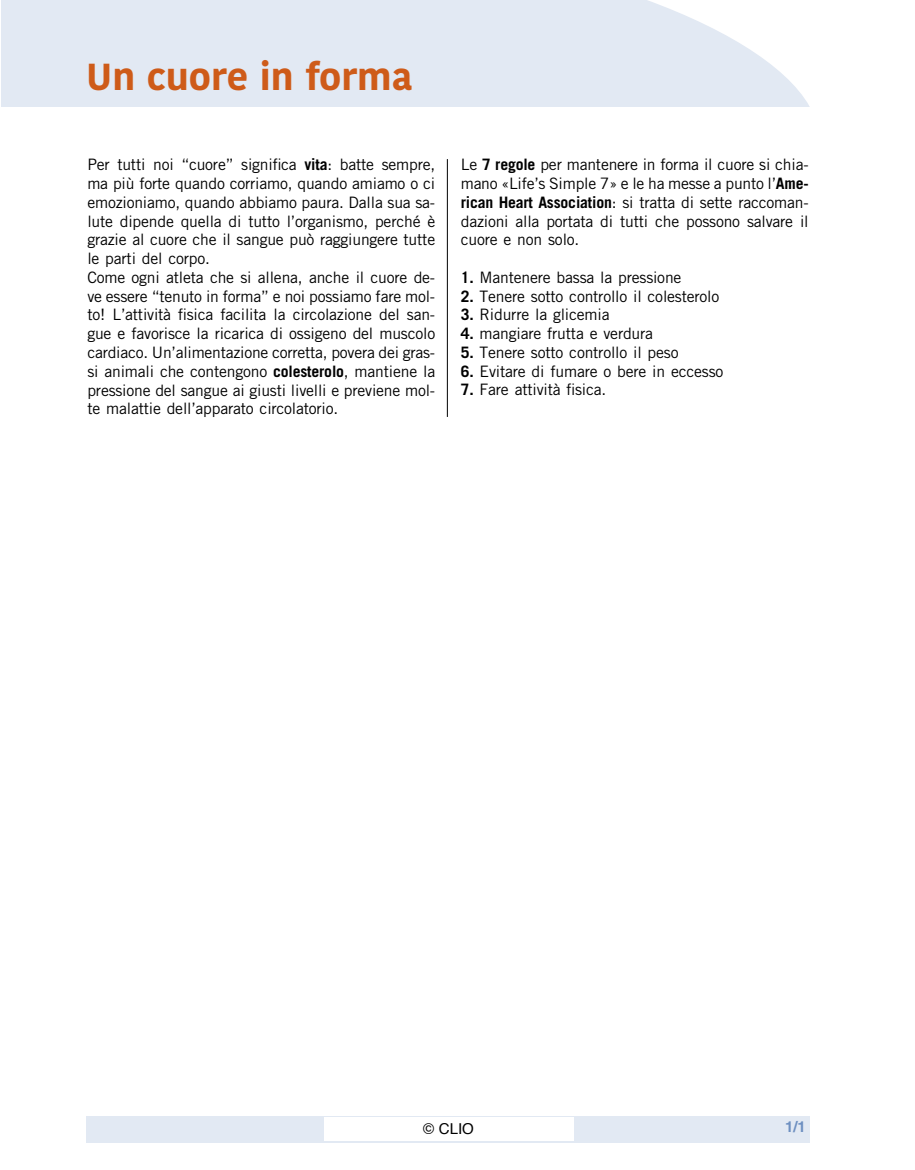
<style>
.page{position:relative;width:915px;height:1170px;background:#fff}
.page>*{position:absolute;margin:0;border:0;box-sizing:border-box;transform-origin:0 0}
.t1{font:700 37.5px "Kohinoor Devanagari";color:#ce5b19}
.t2{font:15.75px/18.8px "Trade Gothic LT Std";letter-spacing:-.01em;color:#000}
.t3{font:15px "Helvetica";color:#000}
.t4{font:700 15px "Helvetica LT Std";color:#6e90c1}
.s1{font-weight:700}
</style>
<div class="page">
<div style="left:87px;top:1115px;width:722px;height:27px;background:#e2e9f3"></div>
<div style="left:324px;top:1117px;width:249px;height:23px;background:#fff"></div>
<svg style="left:1px;top:0;width:809px;height:107px;background:#e4eaf3"></svg>
<hr style="left:447px;top:159px;width:1px;height:258px;background:#000">
<h1 class="t1" style="left:86px;top:54px;width:327px">Un cuore in forma</h1>
<p class="t2" style="left:87px;top:157px;width:349px">Per tutti noi “cuore” significa <span class="s1">vita</span>: batte sempre, ma più forte quando corriamo, quando amiamo o ci emozioniamo, quando abbiamo paura. Dalla sua sa&shy;lute dipende quella di tutto l’organismo, perché è grazie al cuore che il sangue può raggiungere tutte le parti del corpo.<br>Come ogni atleta che si allena, anche il cuore de&shy;ve essere “tenuto in forma” e noi possiamo fare mol&shy;to! L’attività fisica facilita la circolazione del san&shy;gue e favorisce la ricarica di ossigeno del muscolo cardiaco. Un’alimentazione corretta, povera dei gras&shy;si animali che contengono <span class="s1">colesterolo</span>, mantiene la pressione del sangue ai giusti livelli e previene mol&shy;te malattie dell’apparato circolatorio.</p>
<p class="t2" style="left:460px;top:157px;width:349px;text-align:justify">Le <span class="s1">7 regole</span> per mantenere in forma il cuore si chia&shy;mano «Life’s Simple 7» e le ha messe a punto l’<span class="s1">Ame&shy;rican Heart Association</span>: si tratta di sette raccoman&shy;dazioni alla portata di tutti che possono salvare il cuore e non solo.</p>
<p class="t2" style="left:460px;top:269px;width:222px"><span class="s1">1.</span> Mantenere bassa la pressione</p>
<p class="t2" style="left:460px;top:288px;width:260px"><span class="s1">2.</span> Tenere sotto controllo il colesterolo</p>
<p class="t2" style="left:460px;top:307px;width:150px"><span class="s1">3.</span> Ridurre la glicemia</p>
<p class="t2" style="left:460px;top:325px;width:194px"><span class="s1">4.</span> mangiare frutta e verdura</p>
<p class="t2" style="left:460px;top:344px;width:219px"><span class="s1">5.</span> Tenere sotto controllo il peso</p>
<p class="t2" style="left:460px;top:363px;width:264px"><span class="s1">6.</span> Evitare di fumare o bere in eccesso</p>
<p class="t2" style="left:460px;top:382px;width:147px"><span class="s1">7.</span> Fare attività fisica.</p>
<p class="t3" style="left:423px;top:1121px;width:52px">© CLIO</p>
<p class="t4" style="left:784px;top:1121px;width:22px">1/1</p>
</div>
